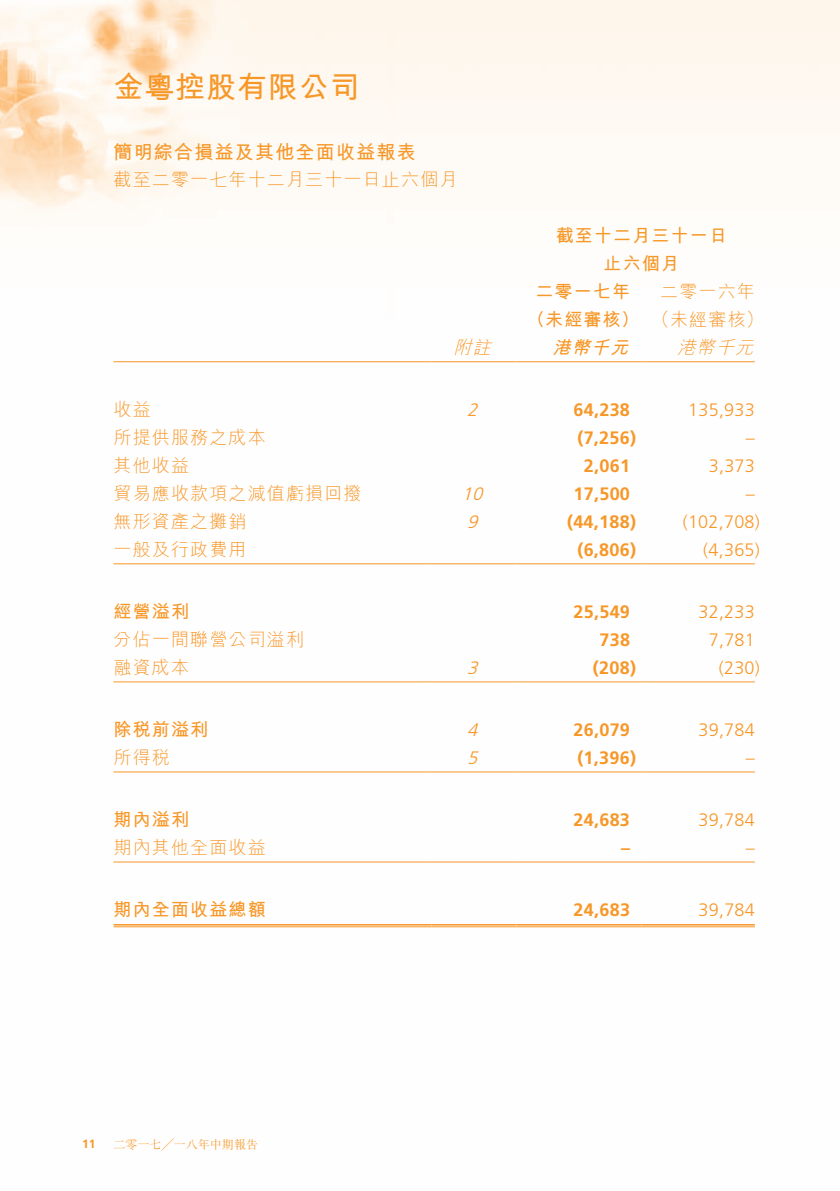
<style>
.page{position:relative;width:840px;height:1191px;background:#fff}
.page>*{position:absolute;margin:0;border:0;box-sizing:border-box;transform-origin:0 0}
.t1{font:700 30px "M Hei HK";letter-spacing:.03em;color:#f79727}
.t2{font:700 19px "M Hei HK";letter-spacing:.065em;color:#f79727}
.t3{font:300 18px "M Hei HK";letter-spacing:.065em;color:#f79727}
.t4{font:700 18px "Frutiger LT Std";letter-spacing:.015em;color:#f79727}
.t5{font:300 18px "Frutiger LT Std";letter-spacing:.015em;color:#f79727}
.t6{font:700 18px/28px "M Hei HK";letter-spacing:.065em;color:#f79727;text-align:center}
.t7{font:italic 300 18px "Frutiger LT Std";color:#f79727}
.t8{font:italic 300 18px "M Hei HK";color:#f79727}
.t9{font:italic 700 18px "M Hei HK";color:#f79727}
.t10{font:300 12px "M Sung HK";letter-spacing:.005em;color:#f79727}
.t11{font:700 12px "Frutiger LT Std";color:#f79727}
.s1{font-weight:300}
</style>
<div class="page">
<img style="left:0;top:0;width:839px;height:928px">
<hr style="left:113px;top:361px;width:318px;height:1px;background:#f79727">
<hr style="left:431px;top:361px;width:85px;height:1px;background:#f79727">
<hr style="left:516px;top:361px;width:125px;height:1px;background:#f79727">
<hr style="left:641px;top:361px;width:113px;height:1px;background:#f79727">
<hr style="left:113px;top:563px;width:318px;height:1px;background:#f79727">
<hr style="left:431px;top:563px;width:85px;height:1px;background:#f79727">
<hr style="left:516px;top:563px;width:125px;height:1px;background:#f79727">
<hr style="left:641px;top:563px;width:113px;height:1px;background:#f79727">
<hr style="left:113px;top:681px;width:318px;height:1px;background:#f79727">
<hr style="left:431px;top:681px;width:85px;height:1px;background:#f79727">
<hr style="left:516px;top:681px;width:125px;height:1px;background:#f79727">
<hr style="left:641px;top:681px;width:113px;height:1px;background:#f79727">
<hr style="left:113px;top:771px;width:318px;height:1px;background:#f79727">
<hr style="left:431px;top:771px;width:85px;height:1px;background:#f79727">
<hr style="left:516px;top:771px;width:125px;height:1px;background:#f79727">
<hr style="left:641px;top:771px;width:113px;height:1px;background:#f79727">
<hr style="left:113px;top:861px;width:318px;height:1px;background:#f79727">
<hr style="left:431px;top:861px;width:85px;height:1px;background:#f79727">
<hr style="left:516px;top:861px;width:125px;height:1px;background:#f79727">
<hr style="left:641px;top:861px;width:113px;height:1px;background:#f79727">
<hr style="left:113px;top:924px;width:318px;height:1px;background:#f79727">
<hr style="left:113px;top:926px;width:318px;height:1px;background:#f79727">
<hr style="left:431px;top:924px;width:85px;height:1px;background:#f79727">
<hr style="left:431px;top:926px;width:85px;height:1px;background:#f79727">
<hr style="left:516px;top:924px;width:125px;height:1px;background:#f79727">
<hr style="left:516px;top:926px;width:125px;height:1px;background:#f79727">
<hr style="left:641px;top:924px;width:113px;height:1px;background:#f79727">
<hr style="left:641px;top:926px;width:113px;height:1px;background:#f79727">
<h1 class="t1" style="left:113px;top:66px;width:247px">金粵控股有限公司</h1>
<p class="t2" style="left:113px;top:138px;width:304px">簡明綜合損益及其他全面收益報表</p>
<p class="t3" style="left:113px;top:167px;width:345px">截至二零一七年十二月三十一日止六個月</p>
<p class="t8" style="left:453px;top:335px;width:45px">附註</p>
<p class="t6" style="left:555px;top:220px;width:173px">截至十二月三十一日止六個月</p>
<p class="t3" style="left:659px;top:279px;width:96px">二零一六年</p>
<p class="t6" style="left:535px;top:276px;width:96px">二零一七年</p>
<p class="t6" style="left:526px;top:304px;width:238px">（未經審核） <span class="s1">（未經審核(</span></p>
<p class="t8" style="left:677px;top:335px;width:83px">港幣千元</p>
<p class="t9" style="left:552px;top:334px;width:83px">港幣千元</p>
<p class="t3" style="left:113px;top:397px;width:39px">收益</p>
<p class="t7" style="left:467px;top:399px;width:17px">2</p>
<p class="t4" style="left:573px;top:399px;width:58px">64,238</p>
<p class="t5" style="left:687px;top:399px;width:68px">135,933</p>
<p class="t3" style="left:113px;top:425px;width:154px">所提供服務之成本</p>
<p class="t4" style="left:577px;top:427px;width:60px">)7,256(</p>
<p class="t5" style="left:745px;top:427px;width:10px">–</p>
<p class="t3" style="left:113px;top:453px;width:77px">其他收益</p>
<p class="t4" style="left:583px;top:455px;width:48px">2,061</p>
<p class="t5" style="left:708px;top:455px;width:48px">3,373</p>
<p class="t3" style="left:113px;top:481px;width:249px">貿易應收款項之減值虧損回撥</p>
<p class="t7" style="left:461px;top:483px;width:27px">10</p>
<p class="t4" style="left:573px;top:483px;width:58px">17,500</p>
<p class="t5" style="left:745px;top:483px;width:10px">–</p>
<p class="t3" style="left:113px;top:509px;width:134px">無形資產之攤銷</p>
<p class="t7" style="left:467px;top:511px;width:17px">9</p>
<p class="t4" style="left:567px;top:511px;width:70px">)44,188(</p>
<p class="t5" style="left:682px;top:511px;width:79px">)102,708(</p>
<p class="t3" style="left:113px;top:537px;width:134px">一般及行政費用</p>
<p class="t4" style="left:577px;top:539px;width:60px">)6,806(</p>
<p class="t5" style="left:703px;top:539px;width:58px">)4,365(</p>
<p class="t6" style="left:113px;top:596px;width:77px">經營溢利</p>
<p class="t4" style="left:573px;top:601px;width:58px">25,549</p>
<p class="t5" style="left:698px;top:601px;width:58px">32,233</p>
<p class="t3" style="left:113px;top:627px;width:192px">分佔一間聯營公司溢利</p>
<p class="t4" style="left:599px;top:629px;width:32px">738</p>
<p class="t5" style="left:708px;top:629px;width:48px">7,781</p>
<p class="t3" style="left:113px;top:655px;width:77px">融資成本</p>
<p class="t7" style="left:467px;top:657px;width:17px">3</p>
<p class="t4" style="left:592px;top:657px;width:45px">)208(</p>
<p class="t5" style="left:718px;top:657px;width:43px">)230(</p>
<p class="t6" style="left:113px;top:714px;width:96px">除稅前溢利</p>
<p class="t7" style="left:467px;top:719px;width:17px">4</p>
<p class="t4" style="left:573px;top:719px;width:58px">26,079</p>
<p class="t5" style="left:698px;top:719px;width:58px">39,784</p>
<p class="t3" style="left:113px;top:745px;width:58px">所得稅</p>
<p class="t7" style="left:467px;top:747px;width:17px">5</p>
<p class="t4" style="left:577px;top:747px;width:60px">)1,396(</p>
<p class="t5" style="left:745px;top:747px;width:10px">–</p>
<p class="t6" style="left:113px;top:804px;width:77px">期內溢利</p>
<p class="t4" style="left:573px;top:809px;width:58px">24,683</p>
<p class="t5" style="left:698px;top:809px;width:58px">39,784</p>
<p class="t3" style="left:113px;top:835px;width:154px">期內其他全面收益</p>
<p class="t4" style="left:620px;top:837px;width:10px">–</p>
<p class="t5" style="left:745px;top:837px;width:10px">–</p>
<p class="t6" style="left:113px;top:894px;width:154px">期內全面收益總額</p>
<p class="t4" style="left:573px;top:899px;width:58px">24,683</p>
<p class="t5" style="left:698px;top:900px;width:58px">39,784</p>
<p class="t11" style="left:82px;top:1136px;width:15px">11</p>
<p class="t10" style="left:113px;top:1135px;width:146px">二零一七╱一八年中期報告</p>
</div>
